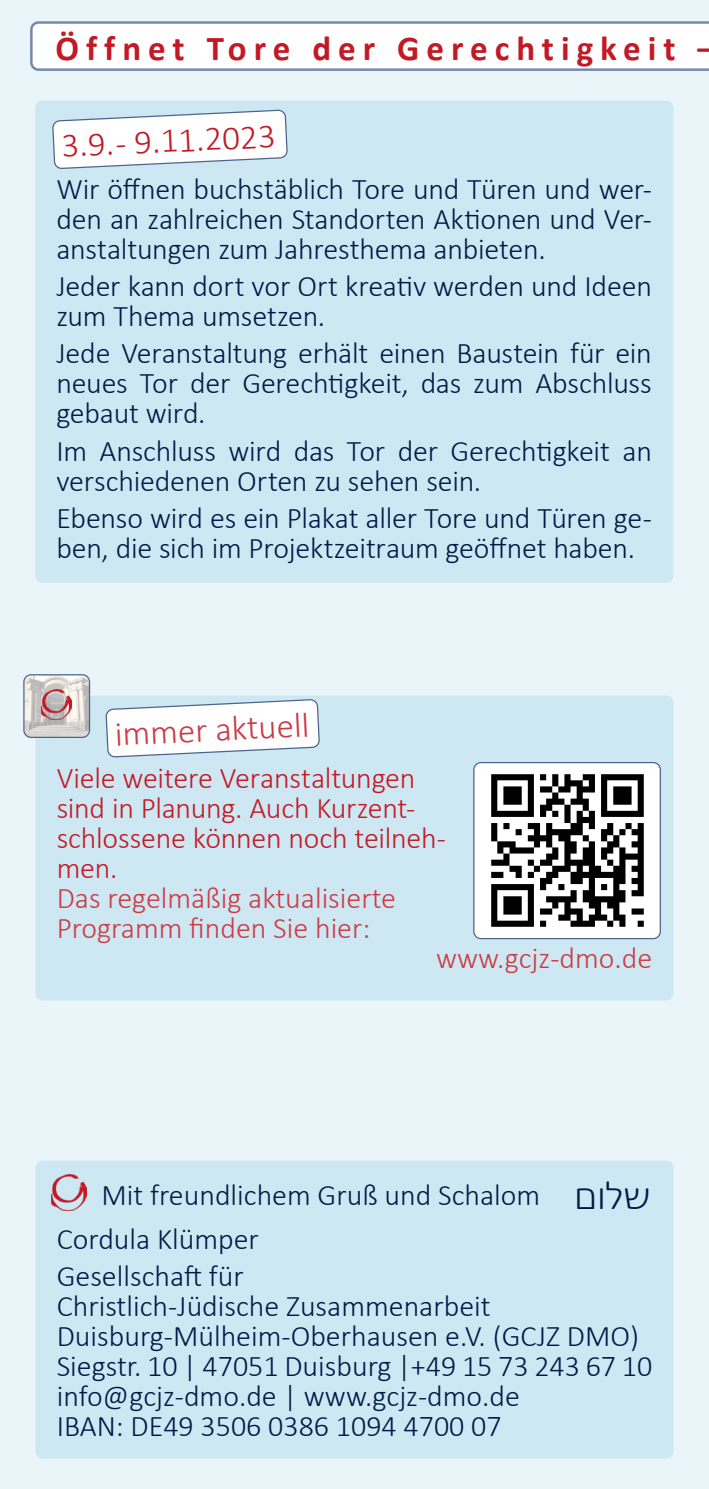
<style>
.page{position:relative;width:709px;height:1489px;background:#fff}
.page>*{position:absolute;margin:0;border:0;box-sizing:border-box;transform-origin:0 0}
.Judaica_Überschrift{font:300 40px "Calibri";color:#001a47}
.t1{font:700 35px "Calibri";letter-spacing:.2em;color:#c31924}
.Rundbrief_Referent{font:300 35px "Calibri";color:#c31924}
.Rundbrief_Inf_klein{font:300 35px "Calibri";color:#cc3b45}
.Rundbrief_Text_mehr{font:300 30px/30px "Calibri";letter-spacing:-.01em;color:#001a47}
.Rundbrief_Impressum{font:300 30px "Calibri";color:#001a47}
.Rundbrief_Text_mehr-2{font:300 30px/30px "Calibri";letter-spacing:-.01em;color:#c31924}
.Rundbrief_Info{font:300 30px "Calibri";color:#cc3b45}
</style>
<div class="page">
<div style="left:0;top:0;width:709px;height:1488px;background:#eaf5f9"></div>
<svg style="left:30px;top:21px;width:679px;height:50px;background:#f0f2f6"></svg>
<div style="left:35px;top:1160px;width:638px;height:298px;background:#cde7f3;border-radius:7px"></div>
<img style="left:52px;top:1174px;width:35px;height:35px">
<div style="left:35px;top:101px;width:638px;height:481px;background:#cde7f3;border-radius:7px"></div>
<svg style="left:53px;top:110px;width:234px;height:58px"></svg>
<div style="left:35px;top:695px;width:638px;height:305px;background:#cde7f3;border-radius:7px"></div>
<svg style="left:106px;top:699px;width:213px;height:58px"></svg>
<div style="left:474px;top:762px;width:186px;height:176px;background:#fff;border-radius:7px"></div>
<img style="left:491px;top:774px;width:153px;height:153px">
<div style="left:473px;top:762px;width:188px;height:177px;border:1px solid #4d648b;border-radius:7px"></div>
<img style="left:25px;top:676px;width:64px;height:61px">
<div style="left:23px;top:674px;width:67px;height:64px;border:1px solid #4d648b;border-radius:7px"></div>
<img style="left:41px;top:689px;width:31px;height:31px">
<p class="t1" style="left:56px;top:23px;width:660px">Öffnet Tore der Gerechtigkeit –</p>
<p class="Rundbrief_Referent" style="left:60px;top:124px;width:216px;rotate:-3deg">3.9. - 9.11.2023</p>
<p class="Rundbrief_Text_mehr" style="left:56px;top:174px;width:597px;text-align:justify">Wir öffnen buchstäblich Tore und Türen und wer&shy;den an zahlreichen Standorten Aktionen und Ver&shy;anstaltungen zum Jahresthema anbieten.</p>
<p class="Rundbrief_Text_mehr" style="left:56px;top:271px;width:597px">Jeder kann dort vor Ort kreativ werden und Ideen zum Thema umsetzen.</p>
<p class="Rundbrief_Text_mehr" style="left:56px;top:338px;width:597px;text-align:justify">Jede Veranstaltung erhält einen Baustein für ein neues Tor der Gerechtigkeit, das zum Abschluss gebaut wird.</p>
<p class="Rundbrief_Text_mehr" style="left:56px;top:435px;width:597px">Im Anschluss wird das Tor der Gerechtigkeit an verschiedenen Orten zu sehen sein.</p>
<p class="Rundbrief_Text_mehr" style="left:56px;top:502px;width:597px">Ebenso wird es ein Plakat aller Tore und Türen ge&shy;ben, die sich im Projektzeitraum geöffnet haben.</p>
<p class="Rundbrief_Inf_klein" style="left:114px;top:712px;width:196px;rotate:-3deg">immer aktuell</p>
<p class="Rundbrief_Text_mehr-2" style="left:57px;top:762px;width:391px">Viele weitere Veranstaltungen sind in Planung. Auch Kurzent&shy;schlossene können noch teilneh&shy;men.</p>
<p class="Rundbrief_Info" style="left:57px;top:879px;width:341px">Das regelmäßig aktualisierte</p>
<p class="Rundbrief_Info" style="left:57px;top:909px;width:315px">Programm finden Sie hier:</p>
<p class="Rundbrief_Info" style="left:436px;top:939px;width:217px">www.gcjz-dmo.de</p>
<p class="Judaica_Überschrift" style="left:574px;top:1170px;width:78px">שלום</p>
<p class="Rundbrief_Impressum" style="left:101px;top:1175px;width:440px">Mit freundlichem Gruß und Schalom</p>
<p class="Rundbrief_Impressum" style="left:57px;top:1220px;width:204px">Cordula Klümper</p>
<p class="Rundbrief_Impressum" style="left:57px;top:1257px;width:189px">Gesellschaft für</p>
<p class="Rundbrief_Impressum" style="left:57px;top:1287px;width:435px">Christlich-Jüdische Zusammenarbeit</p>
<p class="Rundbrief_Impressum" style="left:57px;top:1317px;width:583px">Duisburg-Mülheim-Oberhausen e.V. (GCJZ DMO)</p>
<p class="Rundbrief_Impressum" style="left:57px;top:1347px;width:597px">Siegstr. 10 | 47051 Duisburg |+49 15 73 243 67 10</p>
<p class="Rundbrief_Impressum" style="left:57px;top:1377px;width:465px">info@gcjz-dmo.de | www.gcjz-dmo.de</p>
<p class="Rundbrief_Impressum" style="left:57px;top:1407px;width:446px">IBAN: DE49 3506 0386 1094 4700 07</p>
</div>
